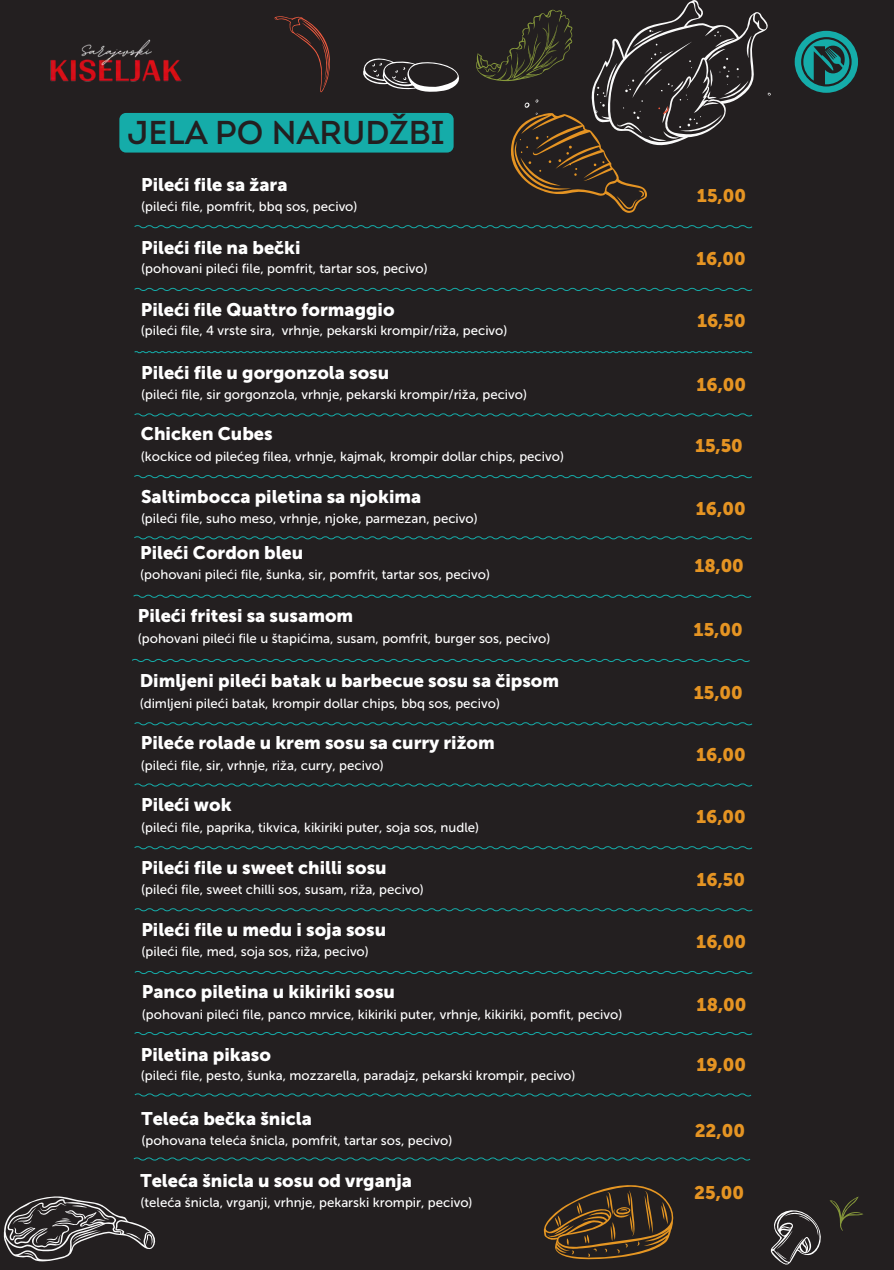
<style>
.page{position:relative;width:894px;height:1270px;background:#fff}
.page>*{position:absolute;margin:0;border:0;box-sizing:border-box;transform-origin:0 0}
.t1{font:33px "Intro";color:#231f20}
.t2{font:18.15px "Museo Sans 900";color:#fff}
.t3{font:18.15px "Museo Sans 900";color:#e59423}
.t4{font:13.2px "Museo Sans 500";color:#fff}
</style>
<div class="page">
<div style="left:0;top:0;width:894px;height:1269px;background:#231f20"></div>
<svg style="left:134px;top:225px;width:619px;height:4px"></svg>
<svg style="left:134px;top:287px;width:619px;height:4px"></svg>
<svg style="left:134px;top:351px;width:618px;height:2px"></svg>
<svg style="left:134px;top:413px;width:619px;height:4px"></svg>
<svg style="left:134px;top:722px;width:619px;height:4px"></svg>
<svg style="left:134px;top:783px;width:619px;height:4px"></svg>
<svg style="left:134px;top:846px;width:619px;height:4px"></svg>
<svg style="left:134px;top:1032px;width:619px;height:4px"></svg>
<svg style="left:770px;top:1196px;width:93px;height:68px"></svg>
<svg style="left:794px;top:31px;width:64px;height:62px"></svg>
<img style="left:50px;top:39px;width:132px;height:43px">
<svg style="left:134px;top:475px;width:618px;height:4px"></svg>
<svg style="left:134px;top:536px;width:618px;height:4px"></svg>
<svg style="left:134px;top:908px;width:619px;height:4px"></svg>
<svg style="left:134px;top:971px;width:619px;height:3px"></svg>
<div style="left:119px;top:113px;width:334px;height:39px;background:#15aca9;border-radius:7px"></div>
<svg style="left:476px;top:0;width:294px;height:213px"></svg>
<svg style="left:363px;top:58px;width:96px;height:34px"></svg>
<svg style="left:274px;top:16px;width:56px;height:77px"></svg>
<svg style="left:0;top:1196px;width:161px;height:74px"></svg>
<svg style="left:543px;top:1185px;width:131px;height:75px"></svg>
<svg style="left:133px;top:594px;width:619px;height:4px"></svg>
<svg style="left:132px;top:659px;width:618px;height:3px"></svg>
<svg style="left:134px;top:1093px;width:618px;height:4px"></svg>
<svg style="left:133px;top:1157px;width:618px;height:4px"></svg>
<h1 class="t1" style="left:128px;top:112px;width:318px">JELA PO NARUDŽBI</h1>
<p class="t2" style="left:141px;top:174px;width:148px">Pileći file sa žara</p>
<p class="t4" style="left:141px;top:199px;width:218px">(pileći file, pomfrit, bbq sos, pecivo)</p>
<p class="t2" style="left:141px;top:237px;width:161px">Pileći file na bečki</p>
<p class="t4" style="left:141px;top:261px;width:288px">(pohovani pileći file, pomfrit, tartar sos, pecivo)</p>
<p class="t2" style="left:141px;top:299px;width:255px">Pileći file Quattro formaggio</p>
<p class="t4" style="left:141px;top:323px;width:368px">(pileći file, 4 vrste sira, vrhnje, pekarski krompir/riža, pecivo)</p>
<p class="t2" style="left:141px;top:362px;width:249px">Pileći file u gorgonzola sosu</p>
<p class="t4" style="left:141px;top:387px;width:387px">(pileći file, sir gorgonzola, vrhnje, pekarski krompir/riža, pecivo)</p>
<h2 class="t2" style="left:141px;top:423px;width:133px">Chicken Cubes</h2>
<p class="t4" style="left:141px;top:449px;width:424px">(kockice od pilećeg filea, vrhnje, kajmak, krompir dollar chips, pecivo)</p>
<h2 class="t2" style="left:141px;top:486px;width:282px">Saltimbocca piletina sa njokima</h2>
<p class="t4" style="left:141px;top:511px;width:338px">(pileći file, suho meso, vrhnje, njoke, parmezan, pecivo)</p>
<h2 class="t2" style="left:140px;top:542px;width:164px">Pileći Cordon bleu</h2>
<p class="t4" style="left:140px;top:567px;width:351px">(pohovani pileći file, šunka, sir, pomfrit, tartar sos, pecivo)</p>
<h2 class="t2" style="left:138px;top:605px;width:217px">Pileći fritesi sa susamom</h2>
<p class="t4" style="left:138px;top:631px;width:414px">(pohovani pileći file u štapićima, susam, pomfrit, burger sos, pecivo)</p>
<p class="t2" style="left:140px;top:670px;width:421px">Dimljeni pileći batak u barbecue sosu sa čipsom</p>
<p class="t4" style="left:140px;top:696px;width:362px">(dimljeni pileći batak, krompir dollar chips, bbq sos, pecivo)</p>
<p class="t2" style="left:141px;top:732px;width:355px">Pileće rolade u krem sosu sa curry rižom</p>
<p class="t4" style="left:141px;top:757px;width:244px">(pileći file, sir, vrhnje, riža, curry, pecivo)</p>
<p class="t2" style="left:141px;top:794px;width:92px">Pileći wok</p>
<p class="t4" style="left:141px;top:819px;width:339px">(pileći file, paprika, tikvica, kikiriki puter, soja sos, nudle)</p>
<p class="t2" style="left:141px;top:857px;width:247px">Pileći file u sweet chilli sosu</p>
<p class="t4" style="left:141px;top:882px;width:284px">(pileći file, sweet chilli sos, susam, riža, pecivo)</p>
<h2 class="t2" style="left:141px;top:919px;width:246px">Pileći file u medu i soja sosu</h2>
<p class="t4" style="left:141px;top:944px;width:229px">(pileći file, med, soja sos, riža, pecivo)</p>
<h2 class="t2" style="left:142px;top:981px;width:255px">Panco piletina u kikiriki sosu</h2>
<p class="t4" style="left:142px;top:1007px;width:482px">(pohovani pileći file, panco mrvice, kikiriki puter, vrhnje, kikiriki, pomfit, pecivo)</p>
<p class="t2" style="left:141px;top:1043px;width:132px">Piletina pikaso</p>
<p class="t4" style="left:141px;top:1067px;width:436px">(pileći file, pesto, šunka, mozzarella, paradajz, pekarski krompir, pecivo)</p>
<h2 class="t2" style="left:141px;top:1108px;width:172px">Teleća bečka šnicla</h2>
<p class="t4" style="left:141px;top:1132px;width:312px">(pohovana teleća šnicla, pomfrit, tartar sos, pecivo)</p>
<h2 class="t2" style="left:140px;top:1170px;width:273px">Teleća šnicla u sosu od vrganja</h2>
<p class="t4" style="left:140px;top:1194px;width:333px">(teleća šnicla, vrganji, vrhnje, pekarski krompir, pecivo)</p>
<p class="t3" style="left:697px;top:185px;width:51px">15,00</p>
<p class="t3" style="left:696px;top:248px;width:51px">16,00</p>
<p class="t3" style="left:697px;top:310px;width:50px">16,50</p>
<p class="t3" style="left:696px;top:374px;width:51px">16,00</p>
<h2 class="t3" style="left:695px;top:435px;width:49px">15,50</h2>
<h2 class="t3" style="left:696px;top:498px;width:51px">16,00</h2>
<h2 class="t3" style="left:694px;top:555px;width:51px">18,00</h2>
<h2 class="t3" style="left:693px;top:619px;width:51px">15,00</h2>
<p class="t3" style="left:694px;top:682px;width:50px">15,00</p>
<p class="t3" style="left:696px;top:744px;width:51px">16,00</p>
<p class="t3" style="left:696px;top:806px;width:51px">16,00</p>
<p class="t3" style="left:696px;top:869px;width:50px">16,50</p>
<h2 class="t3" style="left:696px;top:931px;width:51px">16,00</h2>
<h2 class="t3" style="left:696px;top:994px;width:51px">18,00</h2>
<p class="t3" style="left:696px;top:1054px;width:51px">19,00</p>
<h2 class="t3" style="left:694px;top:1119px;width:52px">22,00</h2>
<h2 class="t3" style="left:694px;top:1182px;width:51px">25,00</h2>
</div>
